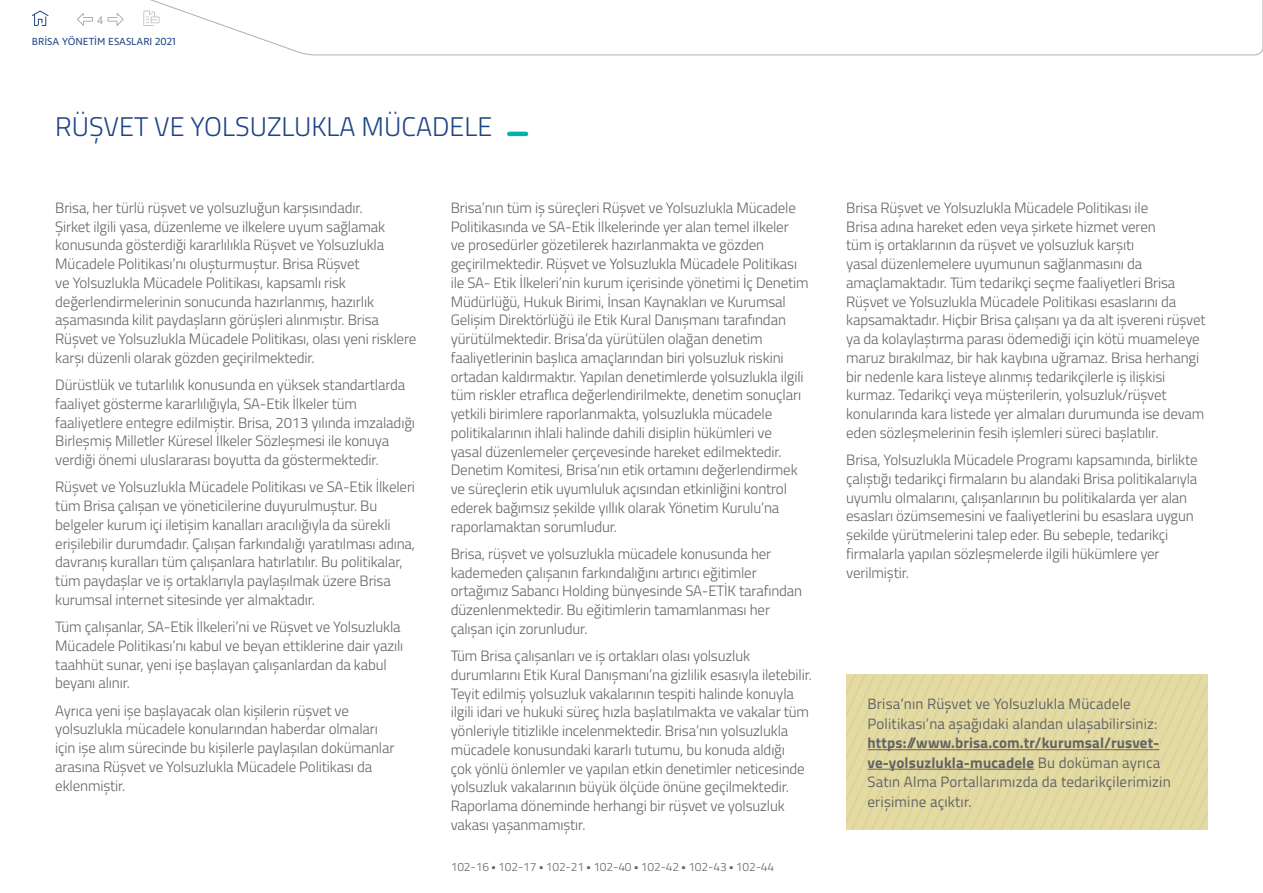
<style>
.page{position:relative;width:1263px;height:893px;background:#fff}
.page>*{position:absolute;margin:0;border:0;box-sizing:border-box;transform-origin:0 0}
.t1{font:300 27px "Titillium";color:#1e4486}
.t2{font:300 15px/18.8px "Titillium";letter-spacing:-.01em;color:#636466}
.t3{font:15px/19.5px "Titillium";letter-spacing:.01em;color:#636466}
.t4{font:300 12px "Titillium";letter-spacing:-.01em;color:#636466}
.t5{font:10.5px "Ingra";color:#1e4486}
.t6{font:600 10.5px "Open Sans";color:#adafb2}
.s1{font-family:"Adelle"}
.s2{font-weight:700}
</style>
<div class="page">
<hr style="left:509px;top:132px;width:17px;height:4px;background:#00b3ad">
<div style="left:846px;top:674px;width:362px;height:156px;background:#e4dba3"></div>
<hr style="left:867px;top:749px;width:292px;height:1px;background:#636466">
<hr style="left:867px;top:769px;width:167px;height:1px;background:#636466">
<svg style="left:144px;top:0;width:1119px;height:56px"></svg>
<svg style="left:143px;top:11px;width:16px;height:15px"></svg>
<svg style="left:31px;top:10px;width:18px;height:16px"></svg>
<svg style="left:107px;top:13px;width:17px;height:13px"></svg>
<svg style="left:77px;top:13px;width:16px;height:13px"></svg>
<p class="t6" style="left:97px;top:13px;width:8px">4</p>
<p class="t5" style="left:32px;top:35px;width:145px">BRİSA YÖNETİM ESASLARI 2021</p>
<h1 class="t1" style="left:55px;top:107px;width:439px">RÜŞVET VE YOLSUZLUKLA MÜCADELE</h1>
<p class="t2" style="left:55px;top:198px;width:363px">Brisa, her türlü rüşvet ve yolsuzluğun karşısındadır.<br>Şirket ilgili yasa, düzenleme ve ilkelere uyum sağlamak konusunda gösterdiği kararlılıkla Rüşvet ve Yolsuzlukla Mücadele Politikası’nı oluşturmuştur. Brisa Rüşvet<br>ve Yolsuzlukla Mücadele Politikası, kapsamlı risk değerlendirmelerinin sonucunda hazırlanmış, hazırlık aşamasında kilit paydaşların görüşleri alınmıştır. Brisa Rüşvet ve Yolsuzlukla Mücadele Politikası, olası yeni risklere karşı düzenli olarak gözden geçirilmektedir.</p>
<p class="t2" style="left:55px;top:375px;width:361px">Dürüstlük ve tutarlılık konusunda en yüksek standartlarda faaliyet gösterme kararlılığıyla, SA-Etik İlkeler tüm faaliyetlere entegre edilmiştir. Brisa, 2013 yılında imzaladığı Birleşmiş Milletler Küresel İlkeler Sözleşmesi ile konuya verdiği önemi uluslararası boyutta da göstermektedir.</p>
<p class="t2" style="left:55px;top:477px;width:361px">Rüşvet ve Yolsuzlukla Mücadele Politikası ve SA-Etik İlkeleri tüm Brisa çalışan ve yöneticilerine duyurulmuştur. Bu belgeler kurum içi iletişim kanalları aracılığıyla da sürekli erişilebilir durumdadır. Çalışan farkındalığı yaratılması adına, davranış kuralları tüm çalışanlara hatırlatılır. Bu politikalar, tüm paydaşlar ve iş ortaklarıyla paylaşılmak üzere Brisa kurumsal internet sitesinde yer almaktadır.</p>
<p class="t2" style="left:55px;top:617px;width:350px">Tüm çalışanlar, SA-Etik İlkeleri’ni ve Rüşvet ve Yolsuzlukla Mücadele Politikası’nı kabul ve beyan ettiklerine dair yazılı taahhüt sunar, yeni işe başlayan çalışanlardan da kabul beyanı alınır.</p>
<p class="t2" style="left:55px;top:700px;width:341px">Ayrıca yeni işe başlayacak olan kişilerin rüşvet ve yolsuzlukla mücadele konularından haberdar olmaları için işe alım sürecinde bu kişilerle paylaşılan dokümanlar arasına Rüşvet ve Yolsuzlukla Mücadele Politikası da eklenmiştir.</p>
<p class="t2" style="left:451px;top:198px;width:359px">Brisa’nın tüm iş süreçleri Rüşvet ve Yolsuzlukla Mücadele Politikasında ve SA-Etik İlkelerinde yer alan temel ilkeler<br>ve prosedürler gözetilerek hazırlanmakta ve gözden geçirilmektedir. Rüşvet ve Yolsuzlukla Mücadele Politikası ile SA- Etik İlkeleri’nin kurum içerisinde yönetimi İç Denetim Müdürlüğü, Hukuk Birimi, İnsan Kaynakları ve Kurumsal Gelişim Direktörlüğü ile Etik Kural Danışmanı tarafından yürütülmektedir. Brisa’da yürütülen olağan denetim faaliyetlerinin başlıca amaçlarından biri yolsuzluk riskini ortadan kaldırmaktır. Yapılan denetimlerde yolsuzlukla ilgili tüm riskler etraflıca değerlendirilmekte, denetim sonuçları yetkili birimlere raporlanmakta, yolsuzlukla mücadele politikalarının ihlali halinde dahili disiplin hükümleri ve<br>yasal düzenlemeler çerçevesinde hareket edilmektedir.<br>Denetim Komitesi, Brisa’nın etik ortamını değerlendirmek ve süreçlerin etik uyumluluk açısından etkinliğini kontrol ederek bağımsız şekilde yıllık olarak Yönetim Kurulu’na raporlamaktan sorumludur.</p>
<p class="t2" style="left:451px;top:544px;width:353px">Brisa, rüşvet ve yolsuzlukla mücadele konusunda her kademeden çalışanın farkındalığını artırıcı eğitimler ortağımız Sabancı Holding bünyesinde SA-ETİK tarafından düzenlenmektedir. Bu eğitimlerin tamamlanması her çalışan için zorunludur.</p>
<p class="t2" style="left:451px;top:646px;width:363px">Tüm Brisa çalışanları ve iş ortakları olası yolsuzluk durumlarını Etik Kural Danışmanı’na gizlilik esasıyla iletebilir.<br>Teyit edilmiş yolsuzluk vakalarının tespiti halinde konuyla ilgili idari ve hukuki süreç hızla başlatılmakta ve vakalar tüm yönleriyle titizlikle incelenmektedir. Brisa’nın yolsuzlukla mücadele konusundaki kararlı tutumu, bu konuda aldığı<br>çok yönlü önlemler ve yapılan etkin denetimler neticesinde yolsuzluk vakalarının büyük ölçüde önüne geçilmektedir.<br>Raporlama döneminde herhangi bir rüşvet ve yolsuzluk vakası yaşanmamıştır.</p>
<p class="t4" style="left:451px;top:858px;width:325px">102-16 <span class="s1">•</span> 102-17 <span class="s1">•</span> 102-21 <span class="s1">•</span> 102-40 <span class="s1">•</span> 102-42 <span class="s1">•</span> 102-43 <span class="s1">•</span> 102-44</p>
<p class="t2" style="left:846px;top:198px;width:361px">Brisa Rüşvet ve Yolsuzlukla Mücadele Politikası ile<br>Brisa adına hareket eden veya şirkete hizmet veren<br>tüm iş ortaklarının da rüşvet ve yolsuzluk karşıtı<br>yasal düzenlemelere uyumunun sağlanmasını da amaçlamaktadır. Tüm tedarikçi seçme faaliyetleri Brisa Rüşvet ve Yolsuzlukla Mücadele Politikası esaslarını da kapsamaktadır. Hiçbir Brisa çalışanı ya da alt işvereni rüşvet ya da kolaylaştırma parası ödemediği için kötü muameleye maruz bırakılmaz, bir hak kaybına uğramaz. Brisa herhangi bir nedenle kara listeye alınmış tedarikçilerle iş ilişkisi kurmaz. Tedarikçi veya müşterilerin, yolsuzluk/rüşvet konularında kara listede yer almaları durumunda ise devam eden sözleşmelerinin fesih işlemleri süreci başlatılır.</p>
<p class="t2" style="left:846px;top:450px;width:353px">Brisa, Yolsuzlukla Mücadele Programı kapsamında, birlikte çalıştığı tedarikçi firmaların bu alandaki Brisa politikalarıyla uyumlu olmalarını, çalışanlarının bu politikalarda yer alan esasları özümsemesini ve faaliyetlerini bu esaslara uygun şekilde yürütmelerini talep eder. Bu sebeple, tedarikçi firmalarla yapılan sözleşmelerde ilgili hükümlere yer verilmiştir.</p>
<p class="t3" style="left:867px;top:693px;width:291px">Brisa’nın Rüşvet ve Yolsuzlukla Mücadele<br>Politikası’na aşağıdaki alandan ulaşabilirsiniz:</p>
<p class="t3" style="left:867px;top:732px;width:305px"><span class="s2">https://www.brisa.com.tr/kurumsal/rusvet&shy;ve-yolsuzlukla-mucadele</span> Bu doküman ayrıca Satın Alma Portallarımızda da tedarikçilerimizin erişimine açıktır.</p>
</div>
